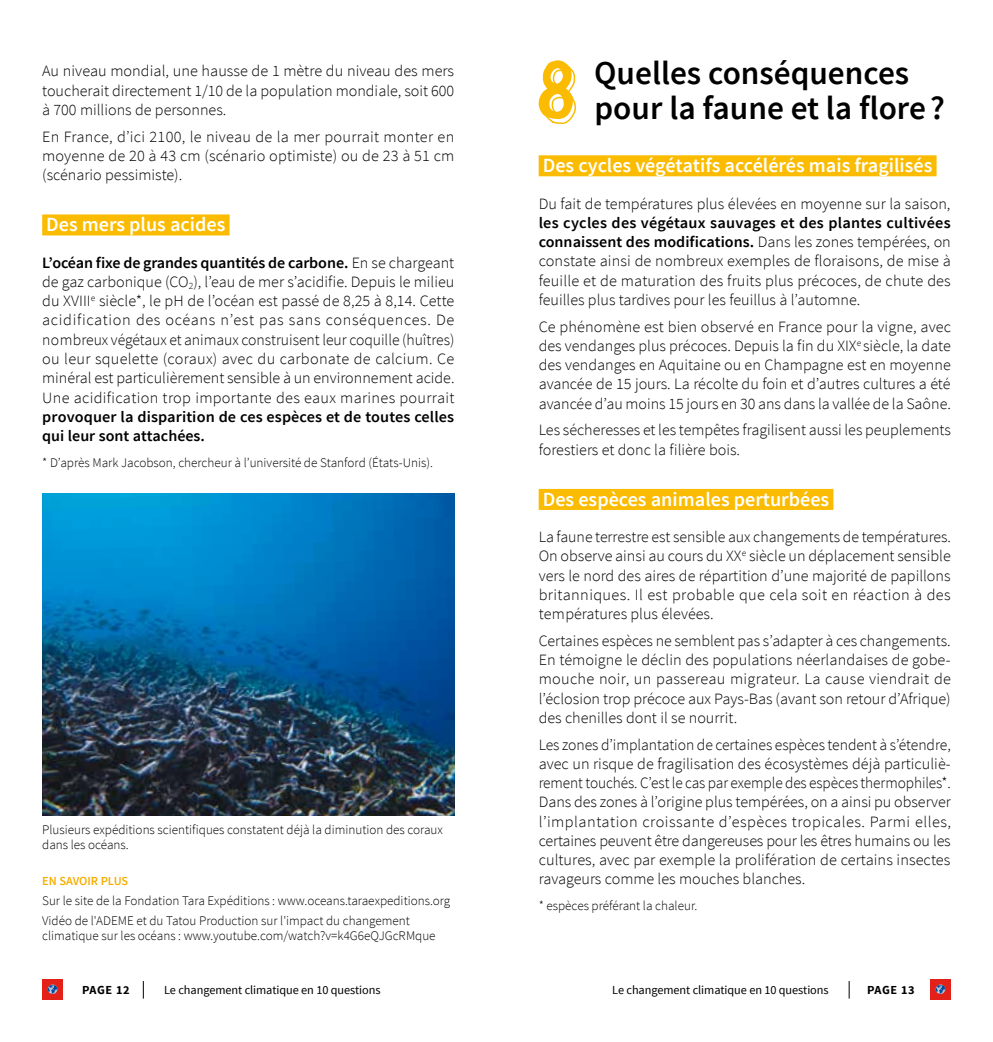
<style>
.page{position:relative;width:993px;height:1042px;background:#fff}
.page>*{position:absolute;margin:0;border:0;box-sizing:border-box;transform-origin:0 0}
.t1{font:600 33.25px/35px "Source Sans Pro";color:#000}
.t2{font:600 20.12px "Source Sans Pro";color:#fff}
.t3{font:300 15.75px/19.2px "Source Sans Pro";color:#000;text-align:justify}
.t4{font:600 15.75px/19.2px "Source Sans Pro";letter-spacing:.005em;color:#000}
.t5{font:300 13.12px/14.9px "Source Sans Pro";color:#000}
.t6{font:12.25px "Source Sans Pro";letter-spacing:-.005em;color:#000}
.t7{font:700 12.25px "Source Sans Pro";letter-spacing:.045em;color:#000}
.t8{font:600 12.25px "Source Sans Pro";color:#f8ae00}
.s1{font-weight:600}
</style>
<div class="page">
<svg style="left:143px;top:981px;width:1px;height:17px"></svg>
<div style="left:42px;top:979px;width:21px;height:21px;background:#e32119"></div>
<svg style="left:48px;top:984px;width:9px;height:10px"></svg>
<svg style="left:848px;top:981px;width:1px;height:17px"></svg>
<div style="left:929px;top:979px;width:21px;height:21px;background:#e32119"></div>
<svg style="left:935px;top:984px;width:9px;height:10px"></svg>
<div style="left:42px;top:214px;width:187px;height:21px;background:#fabb00"></div>
<img style="left:42px;top:493px;width:412px;height:322px">
<div style="left:538px;top:155px;width:398px;height:21px;background:#fabb00"></div>
<div style="left:538px;top:489px;width:295px;height:21px;background:#fabb00"></div>
<svg style="left:538px;top:60px;width:38px;height:64px"></svg>
<p class="t3" style="left:42px;top:62px;width:413px">Au niveau mondial, une hausse de 1 mètre du niveau des mers toucherait directement 1/10 de la population mondiale, soit 600 à 700 millions de personnes.</p>
<p class="t3" style="left:42px;top:127px;width:413px">En France, d’ici 2100, le niveau de la mer pourrait monter en moyenne de 20 à 43 cm (scénario optimiste) ou de 23 à 51 cm (scénario pessimiste).</p>
<p class="t2" style="left:46px;top:212px;width:180px">Des mers plus acides</p>
<p class="t3" style="left:42px;top:253px;width:413px"><span class="s1">L’océan fixe de grandes quantités de carbone.</span> En se chargeant de gaz carbonique (CO<sub>2</sub>), l’eau de mer s’acidifie. Depuis le milieu du XVIII<sup>e</sup> siècle*, le pH de l’océan est passé de 8,25 à 8,14. Cette acidification des océans n’est pas sans conséquences. De nombreux végétaux et animaux construisent leur coquille (huîtres) ou leur squelette (coraux) avec du carbonate de calcium. Ce minéral est particulièrement sensible à un environnement acide.<br>Une acidification trop importante des eaux marines pourrait</p>
<p class="t4" style="left:42px;top:407px;width:413px">provoquer la disparition de ces espèces et de toutes celles qui leur sont attachées.</p>
<p class="t5" style="left:42px;top:455px;width:392px">* D’après Mark Jacobson, chercheur à l’université de Stanford (États-Unis).</p>
<p class="t5" style="left:42px;top:822px;width:402px">Plusieurs expéditions scientifiques constatent déjà la diminution des coraux dans les océans.</p>
<p class="t8" style="left:42px;top:873px;width:88px">EN SAVOIR PLUS</p>
<p class="t5" style="left:42px;top:890px;width:409px;line-height:19.8px">Sur le site de la Fondation Tara Expéditions : www.oceans.taraexpeditions.org<br>Vidéo de l'ADEME et du Tatou Production sur l'impact du changement</p>
<p class="t5" style="left:42px;top:928px;width:395px">climatique sur les océans : www.youtube.com/watch?v=k4G6eQJGcRMque</p>
<h1 class="t1" style="left:594px;top:56px;width:352px">Quelles conséquences pour la faune et la flore?</h1>
<p class="t2" style="left:542px;top:153px;width:391px">Des cycles végétatifs accélérés mais fragilisés</p>
<p class="t3" style="left:538px;top:194px;width:413px">Du fait de températures plus élevées en moyenne sur la saison,</p>
<p class="t3" style="left:538px;top:213px;width:413px"><span class="s1">les cycles des végétaux sauvages et des plantes cultivées connaissent des modifications.</span> Dans les zones tempérées, on constate ainsi de nombreux exemples de floraisons, de mise à feuille et de maturation des fruits plus précoces, de chute des feuilles plus tardives pour les feuillus à l’automne.</p>
<p class="t3" style="left:538px;top:317px;width:413px">Ce phénomène est bien observé en France pour la vigne, avec des vendanges plus précoces. Depuis la fin du XIX<sup>e</sup> siècle, la date des vendanges en Aquitaine ou en Champagne est en moyenne avancée de 15 jours. La récolte du foin et d’autres cultures a été avancée d’au moins 15 jours en 30 ans dans la vallée de la Saône.</p>
<p class="t3" style="left:538px;top:420px;width:414px">Les sécheresses et les tempêtes fragilisent aussi les peuplements forestiers et donc la filière bois.</p>
<p class="t2" style="left:542px;top:486px;width:288px">Des espèces animales perturbées</p>
<p class="t3" style="left:538px;top:527px;width:414px">La faune terrestre est sensible aux changements de températures.<br>On observe ainsi au cours du XX<sup>e</sup> siècle un déplacement sensible vers le nord des aires de répartition d’une majorité de papillons britanniques. Il est probable que cela soit en réaction à des températures plus élevées.</p>
<p class="t3" style="left:538px;top:631px;width:413px">Certaines espèces ne semblent pas s’adapter à ces changements.<br>En témoigne le déclin des populations néerlandaises de gobe&shy;mouche noir, un passereau migrateur. La cause viendrait de l’éclosion trop précoce aux Pays-Bas (avant son retour d’Afrique) des chenilles dont il se nourrit.</p>
<p class="t3" style="left:538px;top:735px;width:413px">Les zones d’implantation de certaines espèces tendent à s’étendre, avec un risque de fragilisation des écosystèmes déjà particuliè&shy;rement touchés. C’est le cas par exemple des espèces thermophiles*.<br>Dans des zones à l’origine plus tempérées, on a ainsi pu observer l’implantation croissante d’espèces tropicales. Parmi elles, certaines peuvent être dangereuses pour les êtres humains ou les cultures, avec par exemple la prolifération de certains insectes ravageurs comme les mouches blanches.</p>
<p class="t5" style="left:538px;top:898px;width:160px">* espèces préférant la chaleur.</p>
<p class="t7" style="left:82px;top:981px;width:49px">PAGE 12</p>
<p class="t6" style="left:164px;top:982px;width:218px">Le changement climatique en 10 questions</p>
<p class="t6" style="left:612px;top:982px;width:218px">Le changement climatique en 10 questions</p>
<p class="t7" style="left:866px;top:981px;width:49px">PAGE 13</p>
</div>
